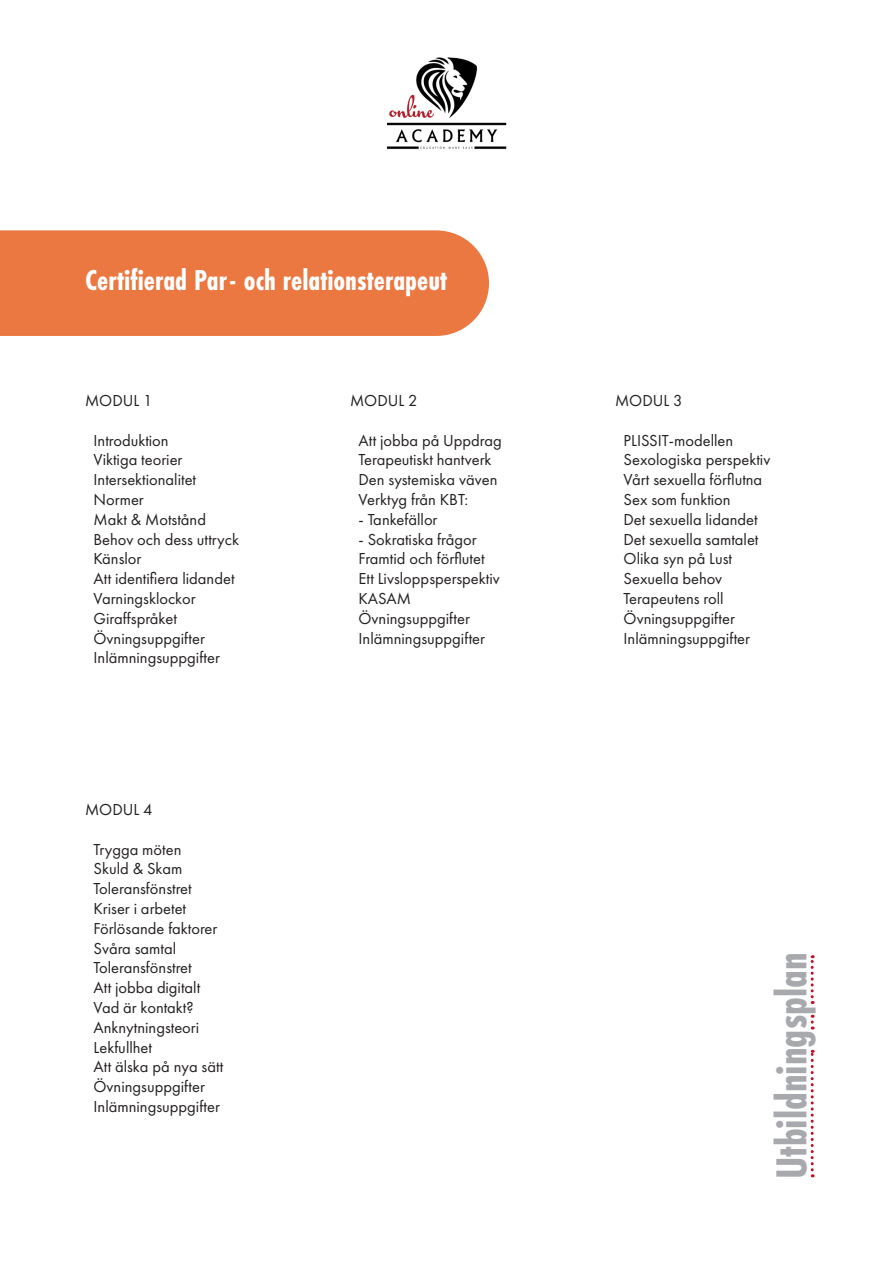
<style>
.page{position:relative;width:893px;height:1263px;background:#fff}
.page>*{position:absolute;margin:0;border:0;box-sizing:border-box;transform-origin:0 0}
.t1{font:700 45px "Futura PT Cond";color:#a8a9ad}
.t2{font:700 30px "Futura PT Cond";color:#fff}
.t3{font:16.5px "Futura PT";color:#231f20}
</style>
<div class="page">
<div style="left:0;top:230px;width:489px;height:106px;background:#eb7741"></div>
<img style="left:386px;top:57px;width:121px;height:93px">
<svg style="left:811px;top:1050px;width:3px;height:127px"></svg>
<svg style="left:811px;top:955px;width:3px;height:49px"></svg>
<svg style="left:811px;top:1015px;width:3px;height:14px"></svg>
<p class="t2" style="left:85px;top:262px;width:363px">Certifierad Par- och relationsterapeut</p>
<p class="t3" style="left:85px;top:391px;width:69px">MODUL 1</p>
<p class="t3" style="left:94px;top:430px;width:77px">Introduktion</p>
<p class="t3" style="left:94px;top:450px;width:90px">Viktiga teorier</p>
<p class="t3" style="left:94px;top:470px;width:104px">Intersektionalitet</p>
<p class="t3" style="left:94px;top:490px;width:52px">Normer</p>
<p class="t3" style="left:94px;top:509px;width:114px">Makt &amp; Motstånd</p>
<p class="t3" style="left:94px;top:529px;width:147px">Behov och dess uttryck</p>
<p class="t3" style="left:94px;top:549px;width:49px">Känslor</p>
<p class="t3" style="left:94px;top:569px;width:142px">Att identifiera lidandet</p>
<p class="t3" style="left:94px;top:589px;width:104px">Varningsklockor</p>
<p class="t3" style="left:94px;top:608px;width:85px">Giraffspråket</p>
<p class="t3" style="left:94px;top:628px;width:113px">Övningsuppgifter</p>
<p class="t3" style="left:94px;top:648px;width:128px">Inlämningsuppgifter</p>
<p class="t3" style="left:85px;top:800px;width:69px">MODUL 4</p>
<p class="t3" style="left:94px;top:839px;width:89px">Trygga möten</p>
<p class="t3" style="left:94px;top:859px;width:90px">Skuld &amp; Skam</p>
<p class="t3" style="left:94px;top:879px;width:100px">Toleransfönstret</p>
<p class="t3" style="left:94px;top:899px;width:94px">Kriser i arbetet</p>
<p class="t3" style="left:94px;top:918px;width:125px">Förlösande faktorer</p>
<p class="t3" style="left:94px;top:938px;width:84px">Svåra samtal</p>
<p class="t3" style="left:94px;top:958px;width:100px">Toleransfönstret</p>
<p class="t3" style="left:94px;top:978px;width:108px">Att jobba digitalt</p>
<p class="t3" style="left:94px;top:998px;width:102px">Vad är kontakt?</p>
<p class="t3" style="left:94px;top:1017px;width:107px">Anknytningsteori</p>
<p class="t3" style="left:94px;top:1037px;width:60px">Lekfullhet</p>
<p class="t3" style="left:94px;top:1057px;width:131px">Att älska på nya sätt</p>
<p class="t3" style="left:94px;top:1077px;width:113px">Övningsuppgifter</p>
<p class="t3" style="left:94px;top:1097px;width:128px">Inlämningsuppgifter</p>
<p class="t3" style="left:350px;top:391px;width:69px">MODUL 2</p>
<p class="t3" style="left:359px;top:430px;width:145px">Att jobba på Uppdrag</p>
<p class="t3" style="left:359px;top:450px;width:135px">Terapeutiskt hantverk</p>
<p class="t3" style="left:359px;top:470px;width:140px">Den systemiska väven</p>
<p class="t3" style="left:359px;top:490px;width:111px">Verktyg från KBT:</p>
<p class="t3" style="left:359px;top:509px;width:80px">- Tankefällor</p>
<p class="t3" style="left:359px;top:529px;width:120px">- Sokratiska frågor</p>
<p class="t3" style="left:359px;top:549px;width:128px">Framtid och förflutet</p>
<p class="t3" style="left:359px;top:569px;width:143px">Ett Livsloppsperspektiv</p>
<p class="t3" style="left:359px;top:589px;width:54px">KASAM</p>
<p class="t3" style="left:359px;top:608px;width:113px">Övningsuppgifter</p>
<p class="t3" style="left:359px;top:628px;width:128px">Inlämningsuppgifter</p>
<p class="t3" style="left:615px;top:391px;width:69px">MODUL 3</p>
<p class="t3" style="left:624px;top:430px;width:111px">PLISSIT-modellen</p>
<p class="t3" style="left:624px;top:450px;width:148px">Sexologiska perspektiv</p>
<p class="t3" style="left:624px;top:470px;width:140px">Vårt sexuella förflutna</p>
<p class="t3" style="left:624px;top:490px;width:109px">Sex som funktion</p>
<p class="t3" style="left:624px;top:509px;width:136px">Det sexuella lidandet</p>
<p class="t3" style="left:624px;top:529px;width:136px">Det sexuella samtalet</p>
<p class="t3" style="left:624px;top:549px;width:110px">Olika syn på Lust</p>
<p class="t3" style="left:624px;top:569px;width:100px">Sexuella behov</p>
<p class="t3" style="left:624px;top:589px;width:101px">Terapeutens roll</p>
<p class="t3" style="left:624px;top:608px;width:113px">Övningsuppgifter</p>
<p class="t3" style="left:624px;top:628px;width:128px">Inlämningsuppgifter</p>
<p class="t1" style="left:765px;top:1179px;width:228px;rotate:-90deg">Utbildningsplan</p>
</div>
